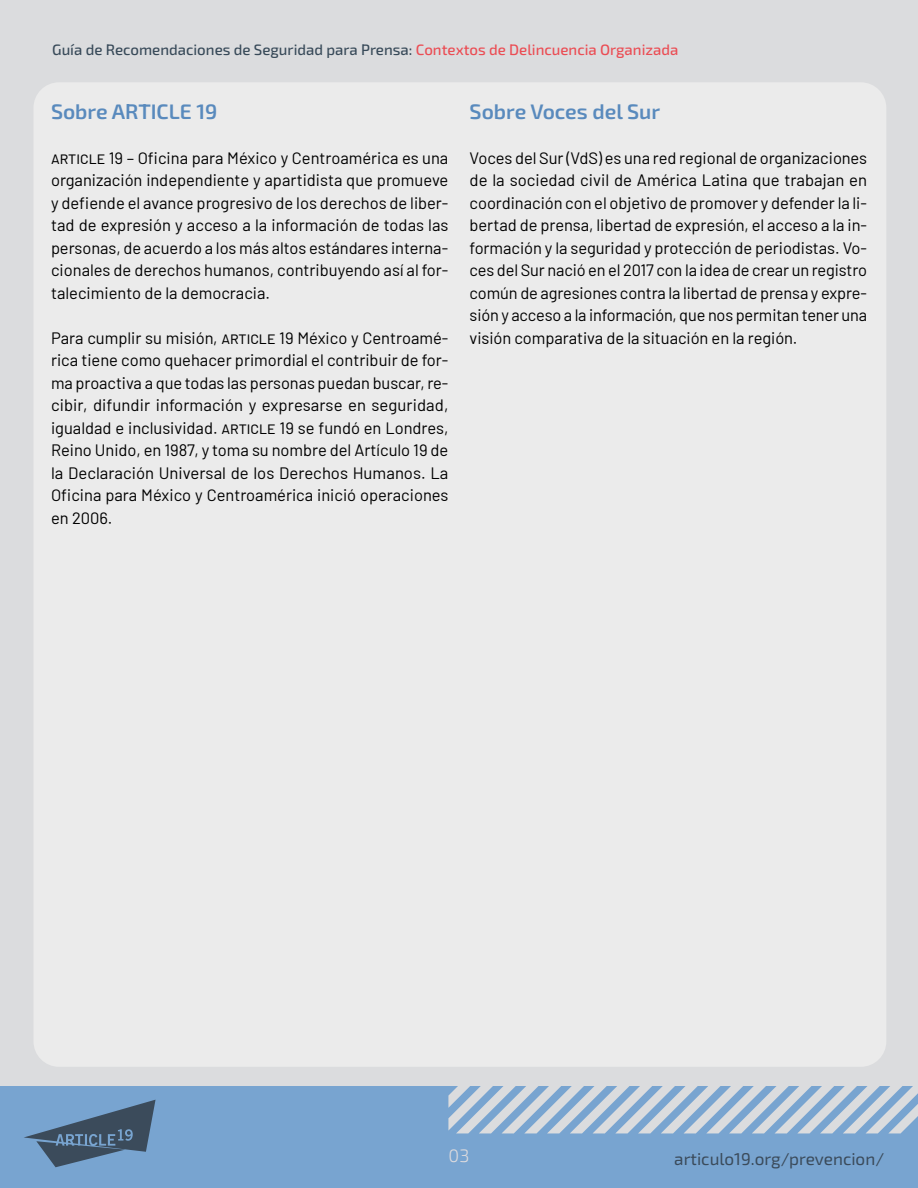
<style>
.page{position:relative;width:918px;height:1188px;background:#dbdcde}
.page>*{position:absolute;margin:0;border:0;box-sizing:border-box;transform-origin:0 0}
.t1{font:600 21px "Exo 2";color:#598abd}
.t2{font:300 18px "Exo 2";color:#dddbde}
.t3{font:17.1px "Exo 2";color:#3b4b5b}
.t4{font:16.5px/22.5px "Barlow";color:#000;text-align:justify}
.t5{font:500 15px "Exo 2";color:#384a59}
.s1{color:#eb4d54}
</style>
<div class="page">
<div style="left:33px;top:82px;width:853px;height:985px;background:#ebebeb;border-radius:26px"></div>
<div style="left:0;top:1087px;width:918px;height:101px;background:#78a4d0"></div>
<svg style="left:448px;top:1086px;width:470px;height:47px"></svg>
<svg style="left:24px;top:1100px;width:132px;height:67px"></svg>
<p class="t5" style="left:52px;top:39px;width:628px">Guía de Recomendaciones de Seguridad para Prensa: <span class="s1">Contextos de Delincuencia Organizada</span></p>
<p class="t1" style="left:51px;top:96px;width:168px">Sobre ARTICLE 19</p>
<p class="t4" style="left:51px;top:145px;width:399px">ARTICLE 19 – Oficina para México y Centroamérica es una organización independiente y apartidista que promueve y defiende el avance progresivo de los derechos de liber&shy;tad de expresión y acceso a la información de todas las personas, de acuerdo a los más altos estándares interna&shy;cionales de derechos humanos, contribuyendo así al for&shy;talecimiento de la democracia.</p>
<p class="t4" style="left:51px;top:325px;width:399px">Para cumplir su misión, ARTICLE 19 México y Centroamé&shy;rica tiene como quehacer primordial el contribuir de for&shy;ma proactiva a que todas las personas puedan buscar, re&shy;cibir, difundir información y expresarse en seguridad, igualdad e inclusividad. ARTICLE 19 se fundó en Londres, Reino Unido, en 1987, y toma su nombre del Artículo 19 de la Declaración Universal de los Derechos Humanos. La Oficina para México y Centroamérica inició operaciones en 2006.</p>
<p class="t1" style="left:470px;top:96px;width:192px">Sobre Voces del Sur</p>
<p class="t4" style="left:470px;top:145px;width:399px">Voces del Sur (VdS) es una red regional de organizaciones de la sociedad civil de América Latina que trabajan en coordinación con el objetivo de promover y defender la li&shy;bertad de prensa, libertad de expresión, el acceso a la in&shy;formación y la seguridad y protección de periodistas. Vo&shy;ces del Sur nació en el 2017 con la idea de crear un registro común de agresiones contra la libertad de prensa y expre&shy;sión y acceso a la información, que nos permitan tener una visión comparativa de la situación en la región.</p>
<p class="t2" style="left:449px;top:1143px;width:22px">03</p>
<p class="t3" style="left:674px;top:1147px;width:211px">articulo19.org/prevencion/</p>
</div>
